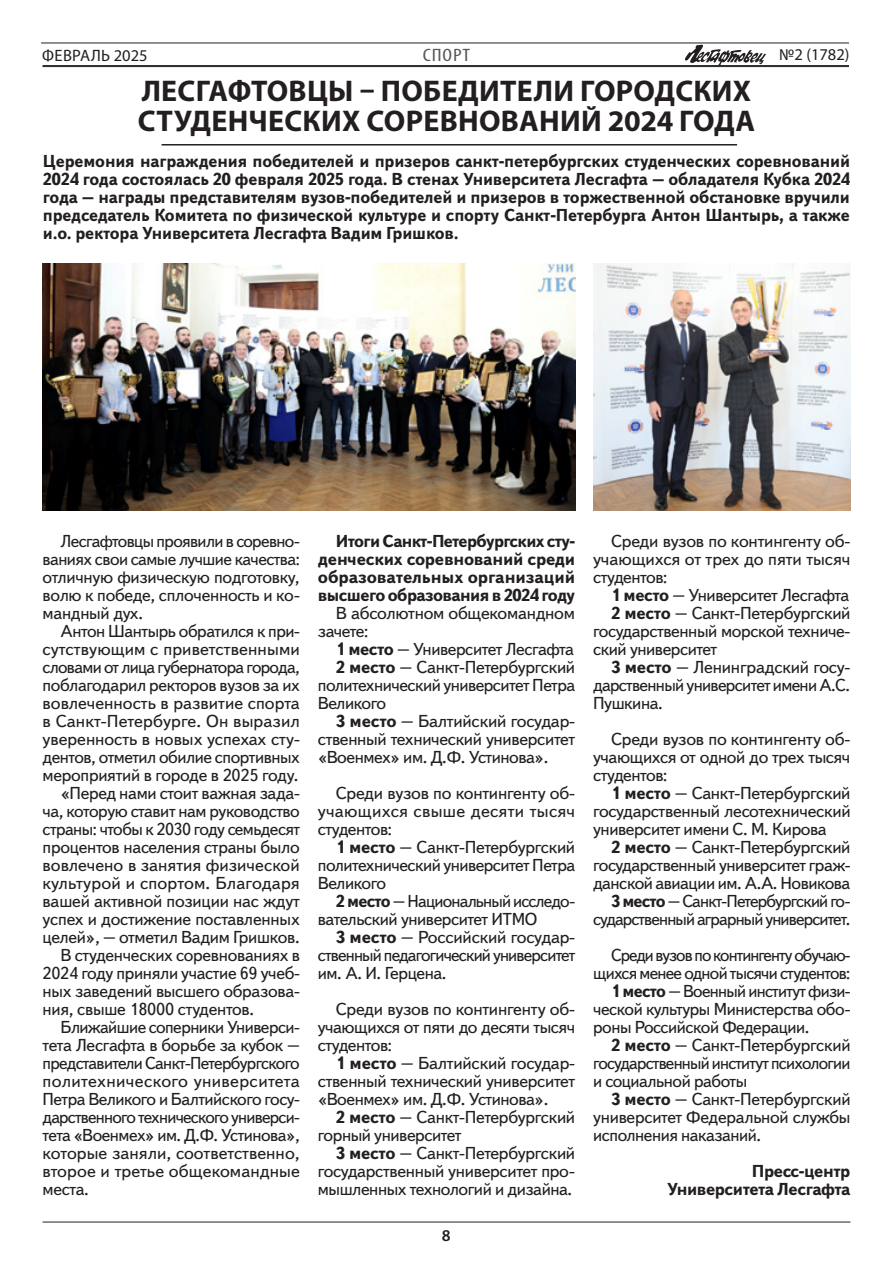
<style>
.page{position:relative;width:893px;height:1263px;background:#fff}
.page>*{position:absolute;margin:0;border:0;box-sizing:border-box;transform-origin:0 0}
.Основной_заголовок{font:700 30px "Myriad Pro";letter-spacing:.01em;color:#231f20}
.Рубрики{font:condensed 18px "Myriad Pro";letter-spacing:.045em;color:#57585a;scale:1.2 1}
.GREP-Текст{font:17.25px/18px "Text";letter-spacing:-.025em;color:#231f20;text-align:justify}
.Основной_заголовок-2{font:700 17.25px/18px "Text";letter-spacing:-.01em;color:#231f20;text-align:justify}
.GREP-Текст-2{font:700 17.25px/18px "Text";letter-spacing:-.025em;color:#231f20;text-align:justify}
.GREP-Текст-3{font:17.25px/18px "Text";letter-spacing:-.045em;color:#231f20;text-align:right}
.GREP-Текст-4{font:17.25px/18px "Text";letter-spacing:-.05em;color:#231f20;text-align:right}
.t1{font:16.5px "Myriad Pro";letter-spacing:.02em;color:#231f20}
.t2{font:16.5px "Myriad Pro";color:#231f20}
.t3{font:600 16.5px "Myriad Pro";color:#231f20}
.s1{font-weight:700}
</style>
<div class="page">
<img style="left:685px;top:44px;width:81px;height:21px">
<hr style="left:43px;top:65px;width:806px;height:1px;background:#231f20">
<hr style="left:43px;top:66px;width:806px;height:1px;background:#231f20">
<hr style="left:41px;top:43px;width:808px;height:1px;background:#231f20">
<hr style="left:43px;top:1222px;width:807px;height:1px;background:#231f20">
<hr style="left:162px;top:144px;width:575px;height:2px;background:#231f20">
<img style="left:43px;top:264px;width:532px;height:246px">
<img style="left:593px;top:264px;width:257px;height:246px">
<p class="Рубрики" style="left:423px;top:44px;width:41px">СПОРТ</p>
<p class="Основной_заголовок" style="left:142px;top:71px;width:611px">ЛЕСГАФТОВЦЫ – ПОБЕДИТЕЛИ ГОРОДСКИХ</p>
<p class="Основной_заголовок" style="left:138px;top:101px;width:619px">СТУДЕНЧЕСКИХ СОРЕВНОВАНИЙ 2024 ГОДА</p>
<p class="Основной_заголовок-2" style="left:43px;top:154px;width:809px">Церемония награждения победителей и призеров санкт-петербургских студенческих соревнований 2024 года состоялась 20 февраля 2025 года. В стенах Университета Лесгафта – обладателя Кубка 2024 года – награды представителям вузов-победителей и призеров в торжественной обстановке вручили председатель Комитета по физической культуре и спорту Санкт-Петербурга Антон Шантырь, а также и.о. ректора Университета Лесгафта Вадим Гришков.</p>
<p class="t1" style="left:42px;top:45px;width:107px">ФЕВРАЛЬ 2025</p>
<p class="t2" style="left:779px;top:44px;width:72px">№2 (1782)</p>
<p class="GREP-Текст" style="left:43px;top:533px;width:259px;text-indent:18px">Лесгафтовцы проявили в соревно&shy;ваниях свои самые лучшие качества: отличную физическую подготовку, волю к победе, сплоченность и ко&shy;мандный дух.</p>
<p class="GREP-Текст" style="left:43px;top:623px;width:259px;text-indent:18px">Антон Шантырь обратился к при&shy;сутствующим с приветственными словами от лица губернатора города, поблагодарил ректоров вузов за их вовлеченность в развитие спорта в Санкт-Петербурге. Он выразил уверенность в новых успехах сту&shy;дентов, отметил обилие спортивных мероприятий в городе в 2025 году.</p>
<p class="GREP-Текст" style="left:43px;top:785px;width:259px;text-indent:18px">«Перед нами стоит важная зада&shy;ча, которую ставит нам руководство страны: чтобы к 2030 году семьдесят процентов населения страны было вовлечено в занятия физической культурой и спортом. Благодаря вашей активной позиции нас ждут успех и достижение поставленных целей», – отметил Вадим Гришков.</p>
<p class="GREP-Текст" style="left:43px;top:947px;width:259px;text-indent:18px">В студенческих соревнованиях в 2024 году приняли участие 69 учеб&shy;ных заведений высшего образова&shy;ния, свыше 18000 студентов.</p>
<p class="GREP-Текст" style="left:43px;top:1019px;width:259px;text-indent:18px">Ближайшие соперники Универси&shy;тета Лесгафта в борьбе за кубок – представители Санкт-Петербургского политехнического университета Петра Великого и Балтийского госу&shy;дарственного технического универси&shy;тета «Военмех» им. Д.Ф. Устинова», которые заняли, соответственно, второе и третье общекомандные места.</p>
<p class="GREP-Текст-2" style="left:318px;top:533px;width:259px;text-indent:18px">Итоги Санкт-Петербургских сту&shy;денческих соревнований среди образовательных организаций высшего образования в 2024 году</p>
<p class="GREP-Текст" style="left:318px;top:605px;width:259px;text-indent:18px">В абсолютном общекомандном зачете:</p>
<p class="GREP-Текст" style="left:336px;top:641px;width:240px"><span class="s1">1 место</span> – Университет Лесгафта</p>
<p class="GREP-Текст" style="left:318px;top:659px;width:259px;text-indent:18px"><span class="s1">2 место</span> – Санкт-Петербургский политехнический университет Петра Великого</p>
<p class="GREP-Текст" style="left:318px;top:713px;width:259px;text-indent:18px"><span class="s1">3 место</span> – Балтийский государ&shy;ственный технический университет «Военмех» им. Д.Ф. Устинова».</p>
<p class="GREP-Текст" style="left:318px;top:785px;width:259px;text-indent:18px">Среди вузов по контингенту об&shy;учающихся свыше десяти тысяч студентов:</p>
<p class="GREP-Текст" style="left:318px;top:839px;width:259px;text-indent:18px"><span class="s1">1 место</span> – Санкт-Петербургский политехнический университет Петра Великого</p>
<p class="GREP-Текст" style="left:318px;top:893px;width:259px;text-indent:18px"><span class="s1">2 место</span> – Национальный исследо&shy;вательский университет ИТМО</p>
<p class="GREP-Текст" style="left:318px;top:929px;width:259px;text-indent:18px"><span class="s1">3 место</span> – Российский государ&shy;ственный педагогический университет им. А. И. Герцена.</p>
<p class="GREP-Текст" style="left:318px;top:1001px;width:259px;text-indent:18px">Среди вузов по контингенту об&shy;учающихся от пяти до десяти тысяч студентов:</p>
<p class="GREP-Текст" style="left:318px;top:1055px;width:259px;text-indent:18px"><span class="s1">1 место</span> – Балтийский государ&shy;ственный технический университет «Военмех» им. Д.Ф. Устинова».</p>
<p class="GREP-Текст" style="left:318px;top:1109px;width:259px;text-indent:18px"><span class="s1">2 место</span> – Санкт-Петербургский горный университет</p>
<p class="GREP-Текст" style="left:318px;top:1145px;width:259px;text-indent:18px"><span class="s1">3 место</span> – Санкт-Петербургский государственный университет про&shy;мышленных технологий и дизайна.</p>
<p class="t3" style="left:442px;top:1225px;width:10px">8</p>
<p class="GREP-Текст" style="left:593px;top:533px;width:259px;text-indent:18px">Среди вузов по контингенту об&shy;учающихся от трех до пяти тысяч студентов:</p>
<p class="GREP-Текст" style="left:611px;top:587px;width:240px"><span class="s1">1 место</span> – Университет Лесгафта</p>
<p class="GREP-Текст" style="left:593px;top:605px;width:259px;text-indent:18px"><span class="s1">2 место</span> – Санкт-Петербургский государственный морской техниче&shy;ский университет</p>
<p class="GREP-Текст" style="left:593px;top:659px;width:259px;text-indent:18px"><span class="s1">3 место</span> – Ленинградский госу&shy;дарственный университет имени А.С.<br>Пушкина.</p>
<p class="GREP-Текст" style="left:593px;top:731px;width:259px;text-indent:18px">Среди вузов по контингенту об&shy;учающихся от одной до трех тысяч студентов:</p>
<p class="GREP-Текст" style="left:593px;top:785px;width:259px;text-indent:18px"><span class="s1">1 место</span> – Санкт-Петербургский государственный лесотехнический университет имени С. М. Кирова</p>
<p class="GREP-Текст" style="left:593px;top:839px;width:259px;text-indent:18px"><span class="s1">2 место</span> – Санкт-Петербургский государственный университет граж&shy;данской авиации им. А.А. Новикова</p>
<p class="GREP-Текст-3" style="left:593px;top:893px;width:259px"><span class="s1">3 место</span> – Санкт-Петербургский го&shy;сударственный аграрный университет.</p>
<p class="GREP-Текст-4" style="left:593px;top:947px;width:259px">Среди вузов по контингенту обучаю&shy;щихся менее одной тысячи студентов:</p>
<p class="GREP-Текст" style="left:593px;top:983px;width:259px;text-indent:18px"><span class="s1">1 место</span> – Военный институт физи&shy;ческой культуры Министерства обо&shy;роны Российской Федерации.</p>
<p class="GREP-Текст" style="left:593px;top:1037px;width:259px;text-indent:18px"><span class="s1">2 место</span> – Санкт-Петербургский государственный институт психологии и социальной работы</p>
<p class="GREP-Текст" style="left:593px;top:1091px;width:259px;text-indent:18px"><span class="s1">3 место</span> – Санкт-Петербургский университет Федеральной службы исполнения наказаний.</p>
<p class="GREP-Текст-2" style="left:752px;top:1163px;width:100px">Пресс-центр</p>
<p class="GREP-Текст-2" style="left:667px;top:1181px;width:185px">Университета Лесгафта</p>
</div>
